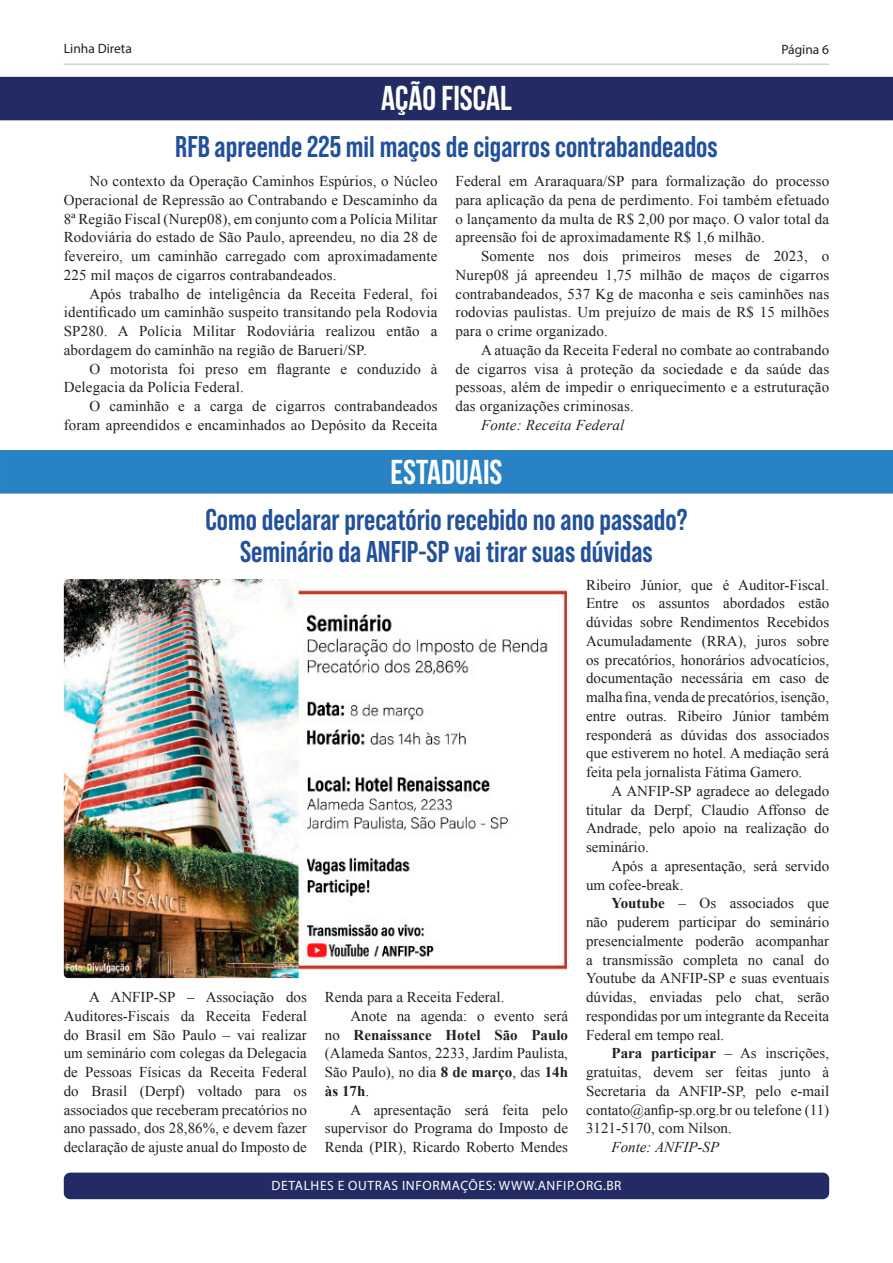
<style>
.page{position:relative;width:893px;height:1263px;background:#fff}
.page>*{position:absolute;margin:0;border:0;box-sizing:border-box;transform-origin:0 0}
.subtitulos{font:700 34.5px "Bebas Neue";color:#fff}
.subtitulos-2{font:700 30px/31.5px "Bebas Neue Pro";color:#21509c;text-align:center}
.texto{font:15px/18.8px "Times New Roman";color:#231f20;text-align:justify}
.texto-2{font:italic 15px "Times New Roman";letter-spacing:.01em;color:#231f20}
.t1{font:13.5px "Myriad Pro";letter-spacing:.045em;color:#fff}
.t2{font:13.5px "Myriad Pro";color:#231f20}
.s1{font-weight:700}
</style>
<div class="page">
<div style="left:64px;top:1172px;width:765px;height:27px;background:#222b64;border-radius:6px"></div>
<hr style="left:64px;top:64px;width:765px;height:1px;background:#bcbdc0">
<div style="left:0;top:77px;width:893px;height:43px;background:#222b64"></div>
<div style="left:0;top:450px;width:893px;height:44px;background:#2882c4"></div>
<img style="left:64px;top:579px;width:503px;height:399px">
<hr style="left:892px;top:77px;width:1px;height:43px;background:#f36e21">
<p class="t2" style="left:64px;top:40px;width:70px">Linha Direta</p>
<p class="t2" style="left:781px;top:41px;width:49px">Página 6</p>
<p class="subtitulos" style="left:381px;top:80px;width:132px">AÇÃO FISCAL</p>
<p class="subtitulos-2" style="left:175px;top:130px;width:544px">RFB apreende 225 mil maços de cigarros contrabandeados</p>
<p class="texto" style="left:64px;top:172px;width:375px;text-indent:26px">No contexto da Operação Caminhos Espúrios, o Núcleo Operacional de Repressão ao Contrabando e Descaminho da 8ª Região Fiscal (Nurep08), em conjunto com a Polícia Militar Rodoviária do estado de São Paulo, apreendeu, no dia 28 de fevereiro, um caminhão carregado com aproximadamente 225 mil maços de cigarros contrabandeados.</p>
<p class="texto" style="left:64px;top:284px;width:375px;text-indent:26px">Após trabalho de inteligência da Receita Federal, foi identificado um caminhão suspeito transitando pela Rodovia SP280. A Polícia Militar Rodoviária realizou então a abordagem do caminhão na região de Barueri/SP.</p>
<p class="texto" style="left:64px;top:359px;width:375px;text-indent:26px">O motorista foi preso em flagrante e conduzido à<br>Delegacia da Polícia Federal.</p>
<p class="texto" style="left:64px;top:397px;width:375px;text-align:right">O caminhão e a carga de cigarros contrabandeados foram apreendidos e encaminhados ao Depósito da Receita</p>
<p class="texto" style="left:455px;top:172px;width:375px">Federal em Araraquara/SP para formalização do processo para aplicação da pena de perdimento. Foi também efetuado o lançamento da multa de R$ 2,00 por maço. O valor total da apreensão foi de aproximadamente R$ 1,6 milhão.</p>
<p class="texto" style="left:455px;top:247px;width:375px;text-indent:26px">Somente nos dois primeiros meses de 2023, o Nurep08 já apreendeu 1,75 milhão de maços de cigarros contrabandeados, 537 Kg de maconha e seis caminhões nas rodovias paulistas. Um prejuízo de mais de R$ 15 milhões para o crime organizado.</p>
<p class="texto" style="left:455px;top:340px;width:375px;text-indent:26px">A atuação da Receita Federal no combate ao contrabando de cigarros visa à proteção da sociedade e da saúde das pessoas, além de impedir o enriquecimento e a estruturação das organizações criminosas.</p>
<p class="texto-2" style="left:481px;top:415px;width:145px">Fonte: Receita Federal</p>
<p class="subtitulos" style="left:391px;top:453px;width:113px">ESTADUAIS</p>
<p class="subtitulos-2" style="left:205px;top:504px;width:484px">Como declarar precatório recebido no ano passado?<br>Seminário da ANFIP-SP vai tirar suas dúvidas</p>
<p class="texto" style="left:64px;top:987px;width:245px;text-indent:26px">A ANFIP-SP – Associação dos Auditores-Fiscais da Receita Federal do Brasil em São Paulo – vai realizar um seminário com colegas da Delegacia de Pessoas Físicas da Receita Federal do Brasil (Derpf) voltado para os associados que receberam precatórios no ano passado, dos 28,86%, e devem fazer declaração de ajuste anual do Imposto de</p>
<p class="texto" style="left:325px;top:987px;width:181px">Renda para a Receita Federal.</p>
<p class="texto" style="left:325px;top:1006px;width:245px;text-indent:26px">Anote na agenda: o evento será no <span class="s1">Renaissance Hotel São Paulo </span>(Alameda Santos, 2233, Jardim Paulista, São Paulo), no dia <span class="s1">8 de março</span>, das <span class="s1">14h às 17h</span>.</p>
<p class="texto" style="left:325px;top:1100px;width:245px;text-indent:26px">A apresentação será feita pelo supervisor do Programa do Imposto de Renda (PIR), Ricardo Roberto Mendes</p>
<p class="texto" style="left:586px;top:575px;width:245px">Ribeiro Júnior, que é Auditor-Fiscal.<br>Entre os assuntos abordados estão dúvidas sobre Rendimentos Recebidos Acumuladamente (RRA), juros sobre os precatórios, honorários advocatícios, documentação necessária em caso de malha fina, venda de precatórios, isenção, entre outras. Ribeiro Júnior também responderá as dúvidas dos associados que estiverem no hotel. A mediação será feita pela jornalista Fátima Gamero.</p>
<p class="texto" style="left:586px;top:781px;width:245px;text-indent:26px">A ANFIP-SP agradece ao delegado titular da Derpf, Claudio Affonso de Andrade, pelo apoio na realização do seminário.</p>
<p class="texto" style="left:586px;top:856px;width:245px;text-indent:26px">Após a apresentação, será servido um cofee-break.</p>
<p class="texto" style="left:586px;top:894px;width:245px;text-indent:26px"><span class="s1">Youtube</span> – Os associados que não puderem participar do seminário presencialmente poderão acompanhar a transmissão completa no canal do Youtube da ANFIP-SP e suas eventuais dúvidas, enviadas pelo chat, serão respondidas por um integrante da Receita Federal em tempo real.</p>
<p class="texto" style="left:586px;top:1044px;width:245px;text-indent:26px"><span class="s1">Para participar</span> – As inscrições, gratuitas, devem ser feitas junto à Secretaria da ANFIP-SP, pelo e-mail contato@anfip-sp.org.br ou telefone (11)<br>3121-5170, com Nilson.</p>
<p class="texto-2" style="left:612px;top:1137px;width:109px">Fonte: ANFIP-SP</p>
<p class="t1" style="left:271px;top:1177px;width:352px">DETALHES E OUTRAS INFORMAÇÕES: WWW.ANFIP.ORG.BR</p>
</div>
